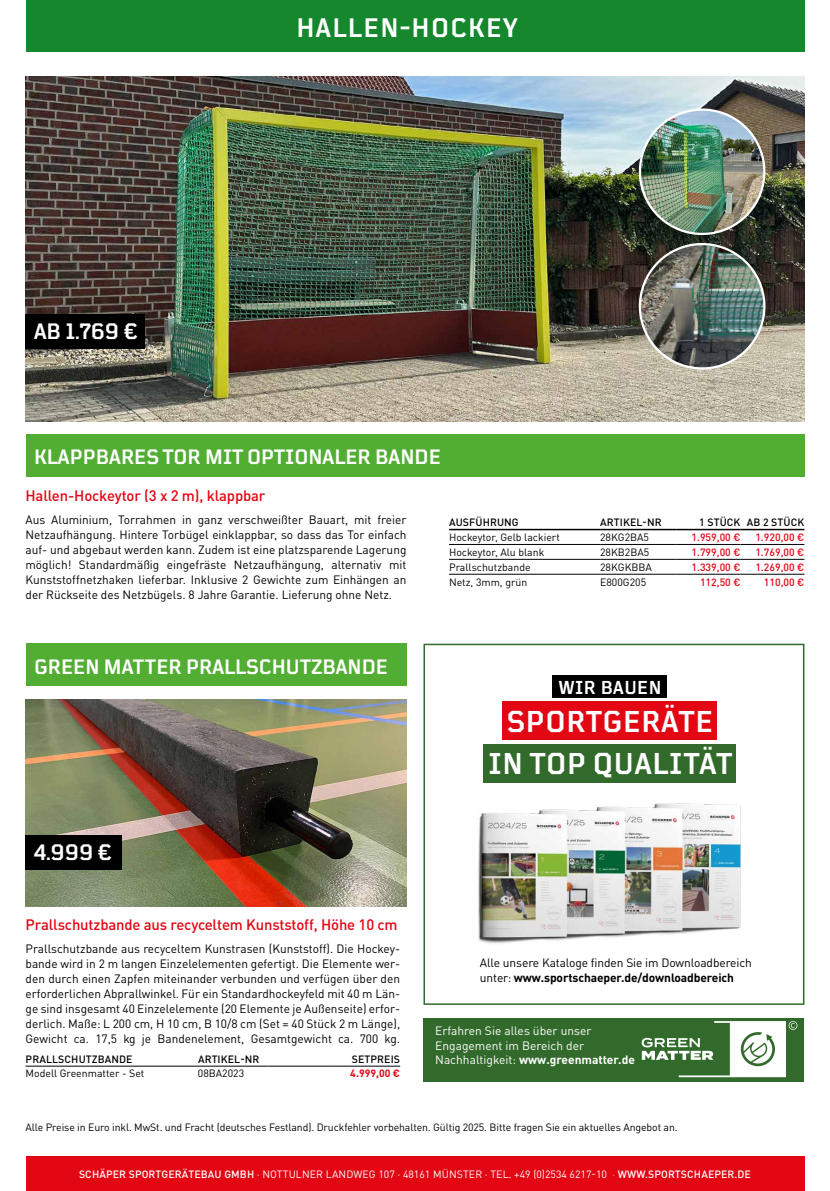
<style>
.page{position:relative;width:830px;height:1191px;background:#fff}
.page>*{position:absolute;margin:0;border:0;box-sizing:border-box;transform-origin:0 0}
.t1{font:600 30.3px/42.2px "TT Mussels";letter-spacing:.025em;color:#fff;text-align:center}
.t2{font:600 27px "TT Mussels";letter-spacing:.05em;color:#fff}
.t3{font:600 22.5px "TT Mussels";color:#fff}
.t4{font:600 21px "TT Mussels";color:#fff}
.t5{font:600 18.9px "TT Mussels";letter-spacing:.025em;color:#fff}
.t6{font:500 15px "DIN Pro";letter-spacing:-.01em;color:#e30613}
.t7{font:12px/15px "DIN Pro";color:#000;text-align:justify}
.t8{font:12px/14.4px "DIN Pro";color:#fff}
.t9{font:10.5px "DIN Pro";letter-spacing:-.01em;color:#000}
.t10{font:10.5px "DIN Pro";letter-spacing:.01em;color:#fff}
.t11{font:500 10.5px "DIN Pro";letter-spacing:.01em;color:#000}
.t12{font:500 10.5px "DIN Pro";color:#e30613}
.t13{font:700 10.5px "DIN Pro";color:#e30613}
.s1{font-weight:700}
.s2{font-weight:500}
.s3{font-weight:300}
</style>
<div class="page">
<div style="left:26px;top:1157px;width:778px;height:34px;background:#e30613"></div>
<div style="left:26px;top:0;width:778px;height:51px;background:#15882e"></div>
<hr style="left:449px;top:529px;width:151px;height:1px;background:#000">
<hr style="left:600px;top:529px;width:76px;height:1px;background:#000">
<hr style="left:676px;top:529px;width:64px;height:1px;background:#000">
<hr style="left:740px;top:529px;width:64px;height:1px;background:#000">
<hr style="left:449px;top:544px;width:151px;height:1px;background:#000">
<hr style="left:449px;top:559px;width:151px;height:1px;background:#000">
<hr style="left:449px;top:574px;width:151px;height:1px;background:#000">
<hr style="left:600px;top:544px;width:76px;height:1px;background:#000">
<hr style="left:600px;top:559px;width:76px;height:1px;background:#000">
<hr style="left:600px;top:574px;width:76px;height:1px;background:#000">
<hr style="left:676px;top:544px;width:64px;height:1px;background:#000">
<hr style="left:676px;top:559px;width:64px;height:1px;background:#000">
<hr style="left:676px;top:574px;width:64px;height:1px;background:#000">
<hr style="left:740px;top:544px;width:64px;height:1px;background:#000">
<hr style="left:740px;top:559px;width:64px;height:1px;background:#000">
<hr style="left:740px;top:574px;width:64px;height:1px;background:#000">
<div style="left:26px;top:434px;width:778px;height:42px;background:#52ae32"></div>
<div style="left:502px;top:702px;width:214px;height:38px;background:#e30613"></div>
<div style="left:483px;top:744px;width:253px;height:38px;background:#326a2b"></div>
<div style="left:552px;top:675px;width:115px;height:23px;background:#000"></div>
<img style="left:26px;top:699px;width:380px;height:207px">
<div style="left:26px;top:835px;width:96px;height:34px;background:#000"></div>
<div style="left:26px;top:643px;width:380px;height:43px;background:#52ae32"></div>
<hr style="left:26px;top:1065px;width:172px;height:1px;background:#000">
<hr style="left:198px;top:1065px;width:69px;height:1px;background:#000">
<hr style="left:267px;top:1065px;width:66px;height:1px;background:#000">
<hr style="left:333px;top:1065px;width:67px;height:1px;background:#000">
<div style="left:423px;top:1018px;width:381px;height:63px;background:#326a2b"></div>
<svg style="left:641px;top:1021px;width:156px;height:56px"></svg>
<div style="left:423px;top:643px;width:381px;height:362px;border:2px solid #326a2b"></div>
<img style="left:478px;top:782px;width:263px;height:162px">
<img style="left:26px;top:77px;width:778px;height:344px">
<img style="left:635px;top:106px;width:133px;height:266px">
<div style="left:26px;top:315px;width:119px;height:34px;background:#000"></div>
<h3 class="t3" style="left:34px;top:318px;width:105px">AB 1.769 €</h3>
<h2 class="t2" style="left:296px;top:12px;width:223px">HALLEN-HOCKEY</h2>
<h3 class="t4" style="left:34px;top:444px;width:408px">KLAPPBARES TOR MIT OPTIONALER BANDE</h3>
<p class="t6" style="left:26px;top:485px;width:241px">Hallen-Hockeytor (3 x 2 m), klappbar</p>
<p class="t7" style="left:26px;top:511px;width:382px">Aus Aluminium, Torrahmen in ganz verschweißter Bauart, mit freier Netzaufhängung. Hintere Torbügel einklappbar, so dass das Tor einfach auf- und abgebaut werden kann. Zudem ist eine platzsparende Lagerung möglich! Standardmäßig eingefräste Netzaufhängung, alternativ mit Kunststoffnetzhaken lieferbar. Inklusive 2 Gewichte zum Einhängen an der Rückseite des Netzbügels. 8 Jahre Garantie. Lieferung ohne Netz.</p>
<p class="t11" style="left:449px;top:515px;width:71px">AUSFÜHRUNG</p>
<p class="t11" style="left:600px;top:515px;width:63px">ARTIKEL-NR</p>
<p class="t11" style="left:699px;top:515px;width:107px">1 STÜCK AB 2 STÜCK</p>
<p class="t9" style="left:449px;top:529px;width:112px">Hockeytor, Gelb lackiert</p>
<p class="t9" style="left:600px;top:529px;width:50px">28KG2BA5</p>
<p class="t12" style="left:691px;top:530px;width:51px">1.959,00 €</p>
<p class="t12" style="left:755px;top:530px;width:51px">1.920,00 €</p>
<p class="t9" style="left:449px;top:544px;width:97px">Hockeytor, Alu blank</p>
<p class="t9" style="left:600px;top:544px;width:51px">28KB2BA5</p>
<p class="t12" style="left:691px;top:545px;width:51px">1.799,00 €</p>
<p class="t12" style="left:755px;top:545px;width:51px">1.769,00 €</p>
<p class="t9" style="left:449px;top:559px;width:83px">Prallschutzbande</p>
<p class="t9" style="left:600px;top:559px;width:53px">28KGKBBA</p>
<p class="t12" style="left:691px;top:560px;width:51px">1.339,00 €</p>
<p class="t12" style="left:755px;top:560px;width:51px">1.269,00 €</p>
<p class="t9" style="left:449px;top:574px;width:80px">Netz, 3mm, grün</p>
<p class="t9" style="left:600px;top:574px;width:48px">E800G205</p>
<p class="t12" style="left:699px;top:575px;width:42px">112,50 €</p>
<p class="t12" style="left:763px;top:575px;width:42px">110,00 €</p>
<h3 class="t4" style="left:34px;top:654px;width:355px">GREEN MATTER PRALLSCHUTZBANDE</h3>
<h3 class="t3" style="left:34px;top:838px;width:79px">4.999 €</h3>
<p class="t6" style="left:26px;top:914px;width:373px">Prallschutzbande aus recyceltem Kunststoff, Höhe 10 cm</p>
<p class="t7" style="left:26px;top:940px;width:376px">Prallschutzbande aus recyceltem Kunstrasen (Kunststoff). Die Hockey&shy;bande wird in 2 m langen Einzelelementen gefertigt. Die Elemente wer&shy;den durch einen Zapfen miteinander verbunden und verfügen über den erforderlichen Abprallwinkel. Für ein Standardhockeyfeld mit 40 m Län&shy;ge sind insgesamt 40 Einzelelemente (20 Elemente je Außenseite) erfor&shy;derlich. Maße: L 200 cm, H 10 cm, B 10/8 cm (Set = 40 Stück 2 m Länge), Gewicht ca. 17,5 kg je Bandenelement, Gesamtgewicht ca. 700 kg.</p>
<p class="t11" style="left:26px;top:1051px;width:108px">PRALLSCHUTZBANDE</p>
<p class="t11" style="left:198px;top:1051px;width:63px">ARTIKEL-NR</p>
<p class="t11" style="left:351px;top:1051px;width:50px">SETPREIS</p>
<p class="t9" style="left:26px;top:1064px;width:120px">Modell Greenmatter - Set</p>
<p class="t9" style="left:198px;top:1064px;width:48px">08BA2023</p>
<p class="t13" style="left:350px;top:1065px;width:51px">4.999,00 €</p>
<h3 class="t5" style="left:558px;top:676px;width:104px">WIR BAUEN</h3>
<h1 class="t1" style="left:488px;top:700px;width:246px">SPORTGERÄTE<br>IN TOP QUALITÄT</h1>
<p class="t7" style="left:479px;top:954px;width:273px;line-height:14.4px">Alle unsere Kataloge finden Sie im Downloadbereich unter: <span class="s1">www.sportschaeper.de/downloadbereich</span></p>
<p class="t8" style="left:435px;top:1022px;width:201px">Erfahren Sie alles über unser<br>Engagement im Bereich der<br>Nachhaltigkeit: <span class="s1">www.greenmatter.de</span></p>
<p class="t9" style="left:26px;top:1118px;width:653px">Alle Preise in Euro inkl. MwSt. und Fracht (deutsches Festland). Druckfehler vorbehalten. Gültig 2025. Bitte fragen Sie ein aktuelles Angebot an.</p>
<p class="t10" style="left:79px;top:1166px;width:673px"><span class="s2">SCHÄPER SPORTGERÄTEBAU GMBH</span> · NOTTULNER LANDWEG 107 · 48161 MÜNSTER · TEL. +49 (0)2534 6217-10 <span class="s3">·</span> <span class="s2">WWW.SPORTSCHAEPER.DE</span></p>
</div>
